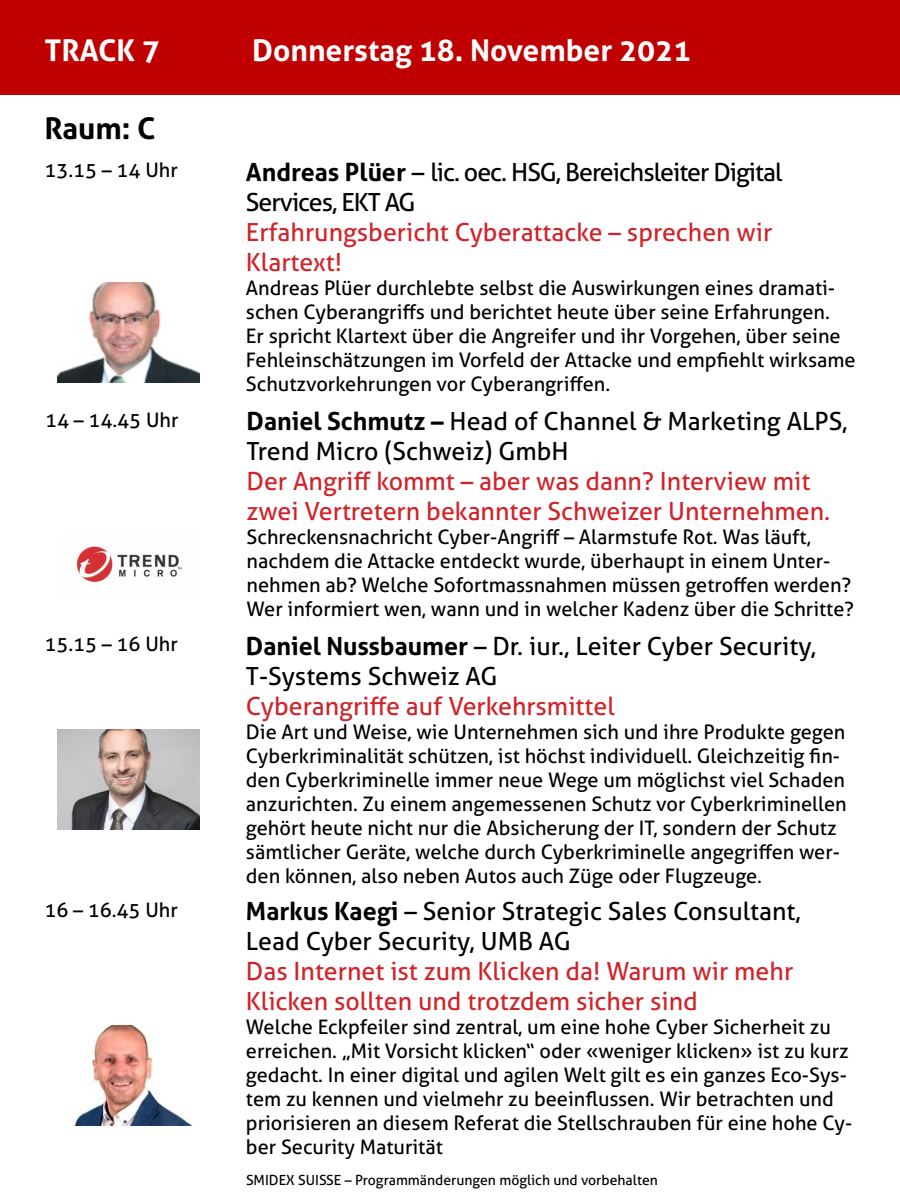
<style>
.page{position:relative;width:900px;height:1200px;background:#fff}
.page>*{position:absolute;margin:0;border:0;box-sizing:border-box;transform-origin:0 0}
.t1{font:700 30px "Aller";color:#fff}
.t2{font:700 30px "Aller";color:#000}
.t3{font:25px/30px "Aller";color:#d1232a}
.t4{font:25px/30px "Aller";color:#000}
.t5{font:25px/30px "Aller";letter-spacing:-.04em;color:#000}
.t6{font:20px/24px "Aller";color:#000}
.t7{font:14px "Aller";color:#000}
.s1{font-weight:700}
</style>
<div class="page">
<div style="left:0;top:0;width:900px;height:95px;background:#c00000"></div>
<img style="left:58px;top:283px;width:142px;height:100px">
<img style="left:58px;top:729px;width:142px;height:100px">
<img style="left:74px;top:1025px;width:118px;height:100px">
<img style="left:76px;top:546px;width:106px;height:37px">
<p class="t1" style="left:44px;top:32px;width:117px">TRACK 7</p>
<p class="t1" style="left:252px;top:32px;width:441px">Donnerstag 18. November 2021</p>
<p class="t2" style="left:44px;top:110px;width:113px">Raum: C</p>
<p class="t6" style="left:44px;top:158px;width:135px">13.15 – 14 Uhr</p>
<p class="t5" style="left:246px;top:157px;width:538px"><span class="s1">Andreas Plüer</span> – lic. oec. HSG, Bereichsleiter Digital<br>Services, EKT AG</p>
<p class="t3" style="left:246px;top:217px;width:528px">Erfahrungsbericht Cyberattacke – sprechen wir<br>Klartext!</p>
<p class="t6" style="left:246px;top:276px;width:611px">Andreas Plüer durchlebte selbst die Auswirkungen eines dramati&shy;schen Cyberangriffs und berichtet heute über seine Erfahrungen.<br>Er spricht Klartext über die Angreifer und ihr Vorgehen, über seine Fehleinschätzungen im Vorfeld der Attacke und empfiehlt wirksame Schutzvorkehrungen vor Cyberangriffen.</p>
<p class="t6" style="left:45px;top:408px;width:135px">14 – 14.45 Uhr</p>
<p class="t4" style="left:247px;top:406px;width:603px"><span class="s1">Daniel Schmutz –</span> Head of Channel &amp; Marketing ALPS,<br>Trend Micro (Schweiz) GmbH</p>
<p class="t3" style="left:247px;top:466px;width:585px">Der Angriff kommt – aber was dann? Interview mit zwei Vertretern bekannter Schweizer Unternehmen.</p>
<p class="t6" style="left:247px;top:525px;width:609px">Schreckensnachricht Cyber-Angriff – Alarmstufe Rot. Was läuft, nachdem die Attacke entdeckt wurde, überhaupt in einem Unter&shy;nehmen ab? Welche Sofortmassnahmen müssen getroffen werden?<br>Wer informiert wen, wann und in welcher Kadenz über die Schritte?</p>
<p class="t6" style="left:44px;top:632px;width:135px">15.15 – 16 Uhr</p>
<p class="t4" style="left:246px;top:631px;width:572px"><span class="s1">Daniel Nussbaumer</span> – Dr. iur., Leiter Cyber Security,<br>T-Systems Schweiz AG</p>
<p class="t3" style="left:246px;top:691px;width:370px">Cyberangriffe auf Verkehrsmittel</p>
<p class="t6" style="left:246px;top:720px;width:602px">Die Art und Weise, wie Unternehmen sich und ihre Produkte gegen Cyberkriminalität schützen, ist höchst individuell. Gleichzeitig fin&shy;den Cyberkriminelle immer neue Wege um möglichst viel Schaden anzurichten. Zu einem angemessenen Schutz vor Cyberkriminellen gehört heute nicht nur die Absicherung der IT, sondern der Schutz sämtlicher Geräte, welche durch Cyberkriminelle angegriffen wer&shy;den können, also neben Autos auch Züge oder Flugzeuge.</p>
<p class="t6" style="left:44px;top:897px;width:135px">16 – 16.45 Uhr</p>
<p class="t4" style="left:246px;top:896px;width:556px"><span class="s1">Markus Kaegi</span> – Senior Strategic Sales Consultant,<br>Lead Cyber Security, UMB AG</p>
<p class="t3" style="left:246px;top:956px;width:549px">Das Internet ist zum Klicken da! Warum wir mehr<br>Klicken sollten und trotzdem sicher sind</p>
<p class="t6" style="left:246px;top:1015px;width:608px">Welche Eckpfeiler sind zentral, um eine hohe Cyber Sicherheit zu erreichen. „Mit Vorsicht klicken“ oder «weniger klicken» ist zu kurz gedacht. In einer digital und agilen Welt gilt es ein ganzes Eco-Sys&shy;tem zu kennen und vielmehr zu beeinflussen. Wir betrachten und priorisieren an diesem Referat die Stellschrauben für eine hohe Cy&shy;ber Security Maturität</p>
<p class="t7" style="left:246px;top:1171px;width:413px">SMIDEX SUISSE – Programmänderungen möglich und vorbehalten</p>
</div>
